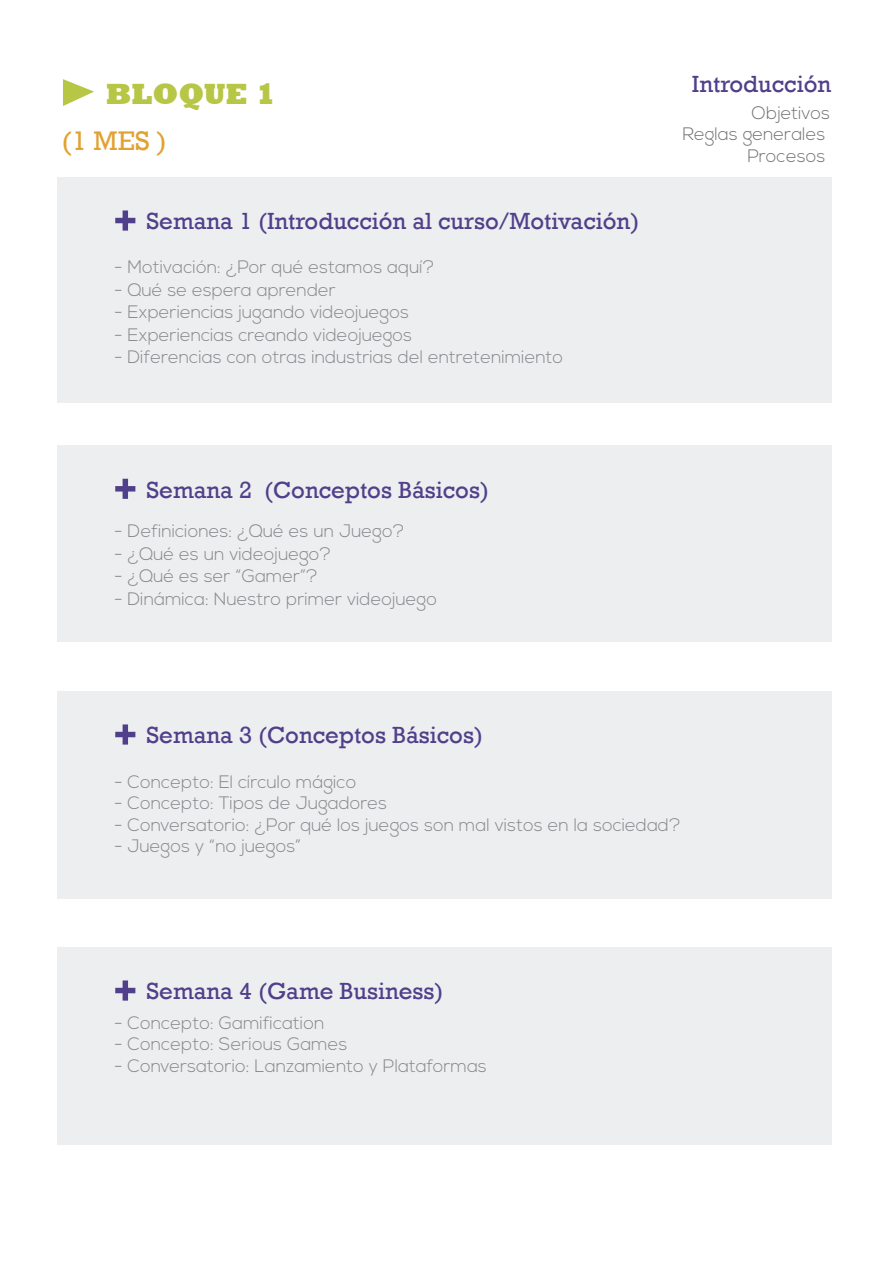
<style>
.page{position:relative;width:893px;height:1263px;background:#fff}
.page>*{position:absolute;margin:0;border:0;box-sizing:border-box;transform-origin:0 0}
.t1{font:800 30px "Rockwell";color:#b7c645}
.t2{font:27.6px "Rockwell";color:#e1a231}
.t3{font:24px "Rockwell";color:#503f8a}
.t4{font:300 18px "Nexa";color:#87868a}
.t5{font:300 18px/21.6px "Nexa";color:#727176;text-align:right}
</style>
<div class="page">
<div style="left:57px;top:177px;width:774px;height:225px;background:#edeef0"></div>
<div style="left:123px;top:210px;width:5px;height:21px;background:#503f8a"></div>
<div style="left:115px;top:218px;width:20px;height:5px;background:#503f8a"></div>
<div style="left:57px;top:445px;width:774px;height:197px;background:#edeef0"></div>
<div style="left:123px;top:479px;width:5px;height:20px;background:#503f8a"></div>
<div style="left:115px;top:486px;width:20px;height:5px;background:#503f8a"></div>
<div style="left:57px;top:691px;width:774px;height:208px;background:#edeef0"></div>
<div style="left:123px;top:724px;width:5px;height:21px;background:#503f8a"></div>
<div style="left:115px;top:732px;width:20px;height:5px;background:#503f8a"></div>
<div style="left:57px;top:947px;width:774px;height:198px;background:#edeef0"></div>
<div style="left:123px;top:980px;width:5px;height:21px;background:#503f8a"></div>
<div style="left:115px;top:988px;width:20px;height:5px;background:#503f8a"></div>
<svg style="left:63px;top:79px;width:31px;height:27px"></svg>
<h1 class="t1" style="left:106px;top:76px;width:172px">BLOQUE 1</h1>
<h2 class="t2" style="left:61px;top:125px;width:107px">(1 MES )</h2>
<h3 class="t3" style="left:146px;top:207px;width:494px">Semana 1 (Introducción al curso/Motivación)</h3>
<p class="t4" style="left:114px;top:257px;width:322px">- Motivación: ¿Por qué estamos aquí?</p>
<p class="t4" style="left:114px;top:279px;width:223px">- Qué se espera aprender</p>
<p class="t4" style="left:114px;top:302px;width:296px">- Experiencias jugando videojuegos</p>
<p class="t4" style="left:114px;top:324px;width:300px">- Experiencias creando videojuegos</p>
<p class="t4" style="left:114px;top:347px;width:451px">- Diferencias con otras industrias del entretenimiento</p>
<h3 class="t3" style="left:692px;top:70px;width:141px">Introducción</h3>
<p class="t5" style="left:682px;top:102px;width:149px">Objetivos<br>Reglas generales<br>Procesos</p>
<h3 class="t3" style="left:147px;top:476px;width:344px">Semana 2 (Conceptos Básicos)</h3>
<p class="t4" style="left:114px;top:521px;width:292px">- Definiciones: ¿Qué es un Juego?</p>
<p class="t4" style="left:114px;top:543px;width:219px">- ¿Qué es un videojuego?</p>
<p class="t4" style="left:114px;top:566px;width:205px">- ¿Qué es ser “Gamer”?</p>
<p class="t4" style="left:114px;top:588px;width:325px">- Dinámica: Nuestro primer videojuego</p>
<h3 class="t3" style="left:147px;top:721px;width:338px">Semana 3 (Conceptos Básicos)</h3>
<p class="t4" style="left:114px;top:771px;width:244px">- Concepto: El círculo mágico</p>
<p class="t4" style="left:114px;top:793px;width:275px">- Concepto: Tipos de Jugadores</p>
<p class="t4" style="left:114px;top:814px;width:568px">- Conversatorio: ¿Por qué los juegos son mal vistos en la sociedad?</p>
<p class="t4" style="left:114px;top:836px;width:189px">- Juegos y “no juegos”</p>
<h3 class="t3" style="left:147px;top:977px;width:298px">Semana 4 (Game Business)</h3>
<p class="t4" style="left:114px;top:1012px;width:212px">- Concepto: Gamification</p>
<p class="t4" style="left:114px;top:1033px;width:235px">- Concepto: Serious Games</p>
<p class="t4" style="left:114px;top:1055px;width:374px">- Conversatorio: Lanzamiento y Plataformas</p>
</div>
